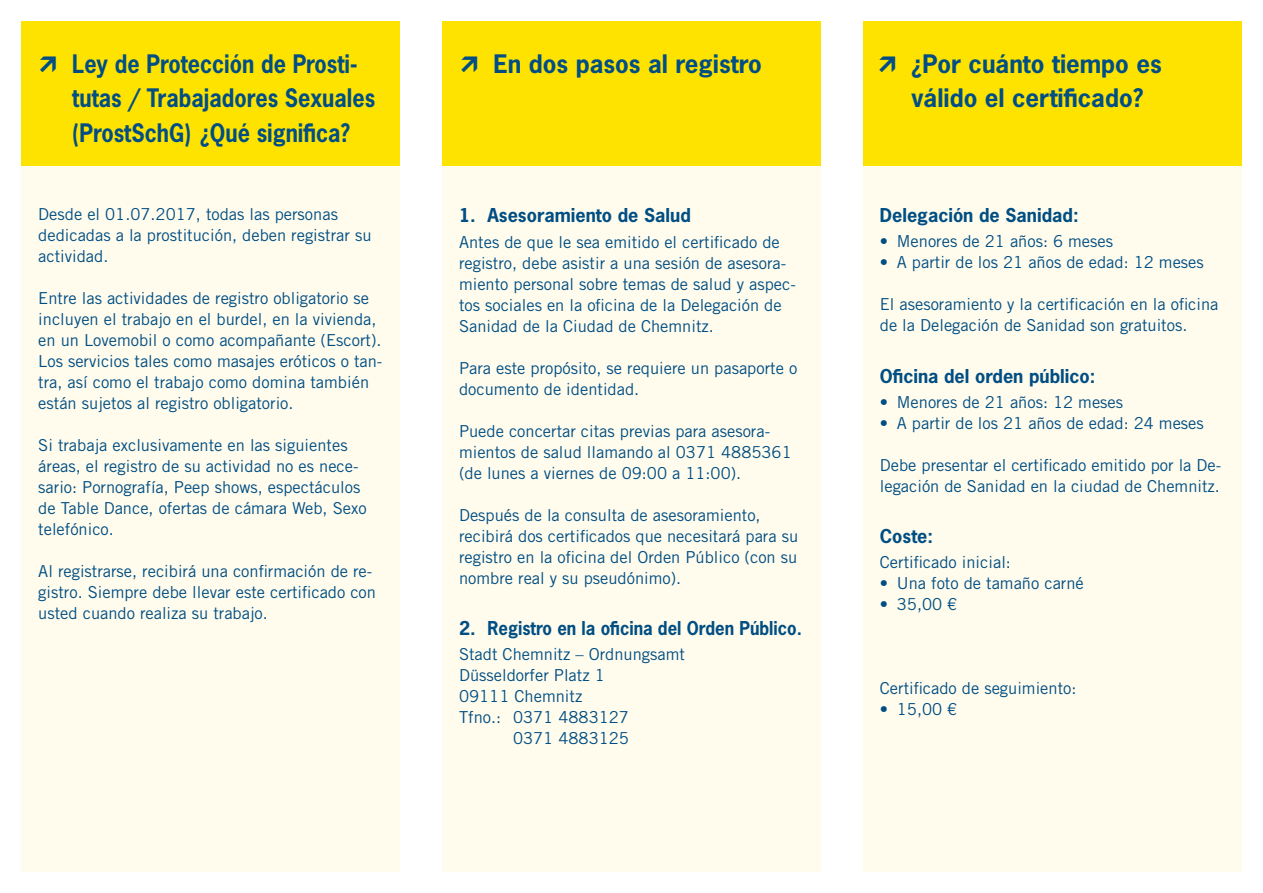
<style>
.page{position:relative;width:1263px;height:893px;background:#fff}
.page>*{position:absolute;margin:0;border:0;box-sizing:border-box;transform-origin:0 0}
.t1{font:700 24px/34.5px "News Gothic Std";color:#004e83;scale:.9 1}
.t2{font:700 24px/34.5px "News Gothic Std";color:#004e83}
.t3{font:700 18px "News Gothic Std";color:#004e83}
.t4{font:16.5px/21px "Trade Gothic LT Std";color:#004e83}
</style>
<div class="page">
<div style="left:21px;top:129px;width:379px;height:743px;background:#fffced"></div>
<div style="left:442px;top:129px;width:379px;height:743px;background:#fffced"></div>
<div style="left:863px;top:129px;width:379px;height:743px;background:#fffced"></div>
<div style="left:863px;top:21px;width:379px;height:145px;background:#ffe300"></div>
<div style="left:442px;top:21px;width:379px;height:145px;background:#ffe300"></div>
<div style="left:21px;top:21px;width:379px;height:145px;background:#ffe300"></div>
<h1 class="t1" style="left:72px;top:46px;width:338px">Ley de Protección de Prosti&shy;tutas / Trabajadores Sexuales (ProstSchG) ¿Qué significa?</h1>
<h1 class="t2" style="left:493px;top:46px;width:270px">En dos pasos al registro</h1>
<h1 class="t2" style="left:911px;top:46px;width:252px">¿Por cuánto tiempo es válido el certificado?</h1>
<p class="t4" style="left:38px;top:204px;width:335px">Desde el 01.07.2017, todas las personas dedicadas a la prostitución, deben registrar su actividad.</p>
<p class="t4" style="left:38px;top:288px;width:346px">Entre las actividades de registro obligatorio se incluyen el trabajo en el burdel, en la vivienda, en un Lovemobil o como acompañante (Escort).<br>Los servicios tales como masajes eróticos o tan&shy;tra, así como el trabajo como domina también están sujetos al registro obligatorio.</p>
<p class="t4" style="left:38px;top:435px;width:330px">Si trabaja exclusivamente en las siguientes áreas, el registro de su actividad no es nece&shy;sario: Pornografía, Peep shows, espectáculos de Table Dance, ofertas de cámara Web, Sexo telefónico.</p>
<p class="t4" style="left:38px;top:561px;width:339px">Al registrarse, recibirá una confirmación de re&shy;gistro. Siempre debe llevar este certificado con usted cuando realiza su trabajo.</p>
<p class="t3" style="left:459px;top:204px;width:233px">1. Asesoramiento de Salud</p>
<p class="t4" style="left:459px;top:231px;width:338px">Antes de que le sea emitido el certificado de registro, debe asistir a una sesión de asesora&shy;miento personal sobre temas de salud y aspec&shy;tos sociales en la oficina de la Delegación de Sanidad de la Ciudad de Chemnitz.</p>
<p class="t4" style="left:459px;top:357px;width:340px">Para este propósito, se requiere un pasaporte o documento de identidad.</p>
<p class="t4" style="left:459px;top:420px;width:334px">Puede concertar citas previas para asesora&shy;mientos de salud llamando al 0371 4885361 (de lunes a viernes de 09:00 a 11:00).</p>
<p class="t4" style="left:459px;top:504px;width:341px">Después de la consulta de asesoramiento, recibirá dos certificados que necesitará para su registro en la oficina del Orden Público (con su nombre real y su pseudónimo).</p>
<p class="t3" style="left:459px;top:616px;width:344px">2. Registro en la oficina del Orden Público.</p>
<p class="t4" style="left:459px;top:643px;width:227px">Stadt Chemnitz – Ordnungsamt</p>
<p class="t4" style="left:459px;top:664px;width:147px">Düsseldorfer Platz 1</p>
<p class="t4" style="left:459px;top:685px;width:125px">09111 Chemnitz</p>
<p class="t4" style="left:459px;top:706px;width:171px">Tfno.: 0371 4883127</p>
<p class="t4" style="left:513px;top:727px;width:117px">0371 4883125</p>
<p class="t3" style="left:880px;top:203px;width:200px">Delegación de Sanidad:</p>
<p class="t4" style="left:880px;top:231px;width:235px">• Menores de 21 años: 6 meses</p>
<p class="t4" style="left:880px;top:252px;width:325px">• A partir de los 21 años de edad: 12 meses</p>
<p class="t4" style="left:880px;top:294px;width:340px">El asesoramiento y la certificación en la oficina de la Delegación de Sanidad son gratuitos.</p>
<p class="t3" style="left:880px;top:364px;width:217px">Oficina del orden público:</p>
<p class="t4" style="left:880px;top:391px;width:245px">• Menores de 21 años: 12 meses</p>
<p class="t4" style="left:880px;top:412px;width:325px">• A partir de los 21 años de edad: 24 meses</p>
<p class="t4" style="left:880px;top:454px;width:343px">Debe presentar el certificado emitido por la De&shy;legación de Sanidad en la ciudad de Chemnitz.</p>
<p class="t3" style="left:880px;top:524px;width:55px">Coste:</p>
<p class="t4" style="left:880px;top:552px;width:133px">Certificado inicial:</p>
<p class="t4" style="left:880px;top:573px;width:205px">• Una foto de tamaño carné</p>
<p class="t4" style="left:880px;top:594px;width:79px">• 35,00 €</p>
<p class="t4" style="left:880px;top:678px;width:198px">Certificado de seguimiento:</p>
<p class="t4" style="left:880px;top:699px;width:79px">• 15,00 €</p>
</div>
